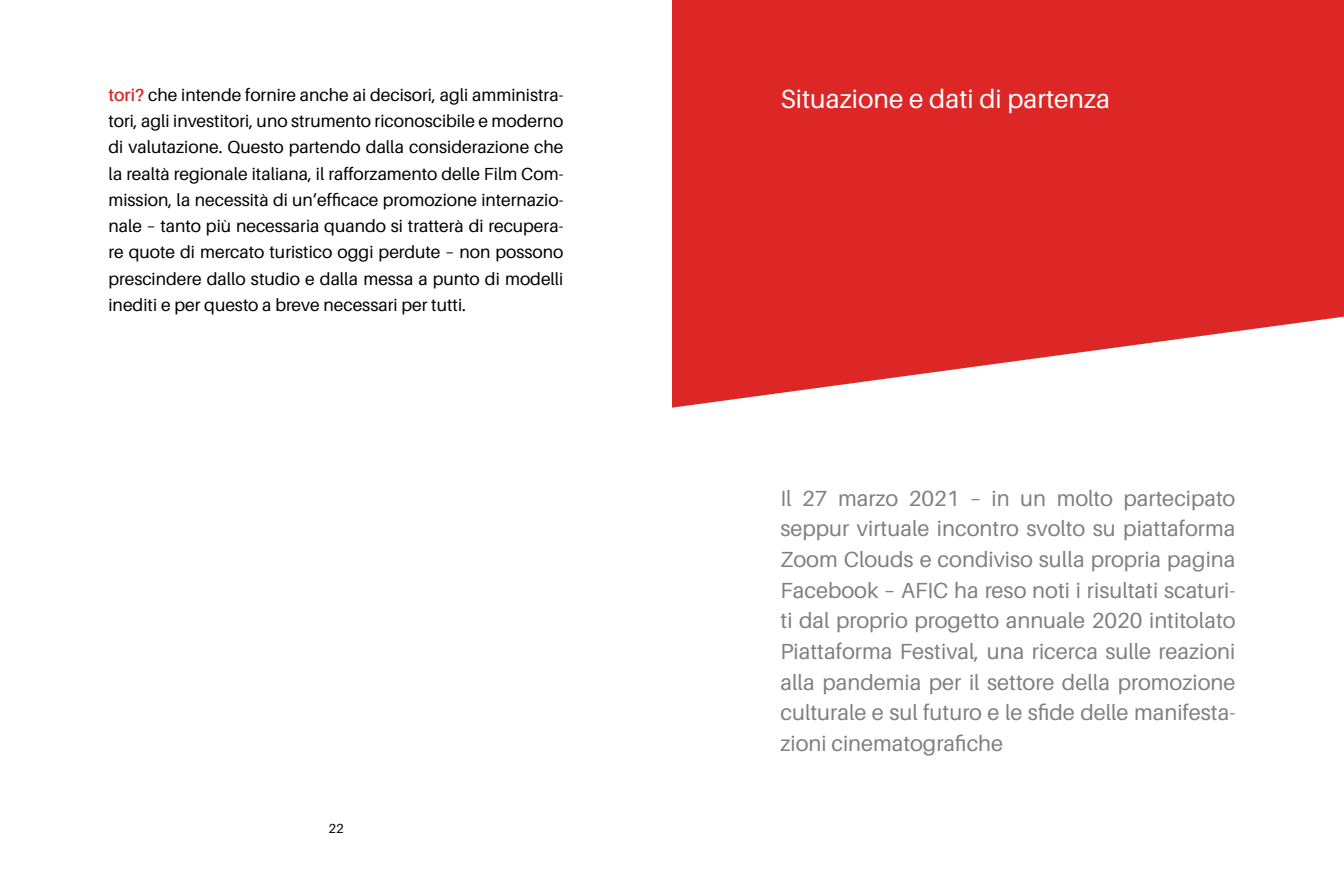
<style>
.page{position:relative;width:1344px;height:896px;background:#fff}
.page>*{position:absolute;margin:0;border:0;box-sizing:border-box;transform-origin:0 0}
.t1{font:26.25px "Aileron";color:#fff}
.t2{font:21.88px/30.6px "Aileron";color:#808080;text-align:justify}
.t3{font:17.5px/26.2px "Aileron";color:#000;text-align:justify}
.t4{font:13.12px "Aileron";color:#000}
.s1{font-weight:600;color:#dc2726}
</style>
<div class="page">
<svg style="left:672px;top:0;width:672px;height:408px;background:#df3f3e"></svg>
<p class="t3" style="left:108px;top:82px;width:457px"><span class="s1">tori?</span> che intende fornire anche ai decisori, agli amministra&shy;tori, agli investitori, uno strumento riconoscibile e moderno di valutazione. Questo partendo dalla considerazione che la realtà regionale italiana, il rafforzamento delle Film Com&shy;mission, la necessità di un’efficace promozione internazio&shy;nale – tanto più necessaria quando si tratterà di recupera&shy;re quote di mercato turistico oggi perdute – non possono prescindere dallo studio e dalla messa a punto di modelli inediti e per questo a breve necessari per tutti.</p>
<h1 class="t1" style="left:780px;top:84px;width:331px">Situazione e dati di partenza</h1>
<p class="t4" style="left:328px;top:821px;width:17px">22</p>
<p class="t2" style="left:780px;top:483px;width:457px">Il 27 marzo 2021 – in un molto partecipato seppur virtuale incontro svolto su piattaforma Zoom Clouds e condiviso sulla propria pagina Facebook – AFIC ha reso noti i risultati scaturi&shy;ti dal proprio progetto annuale 2020 intitolato Piattaforma Festival, una ricerca sulle reazioni alla pandemia per il settore della promozione culturale e sul futuro e le sfide delle manifesta&shy;zioni cinematografiche</p>
</div>
